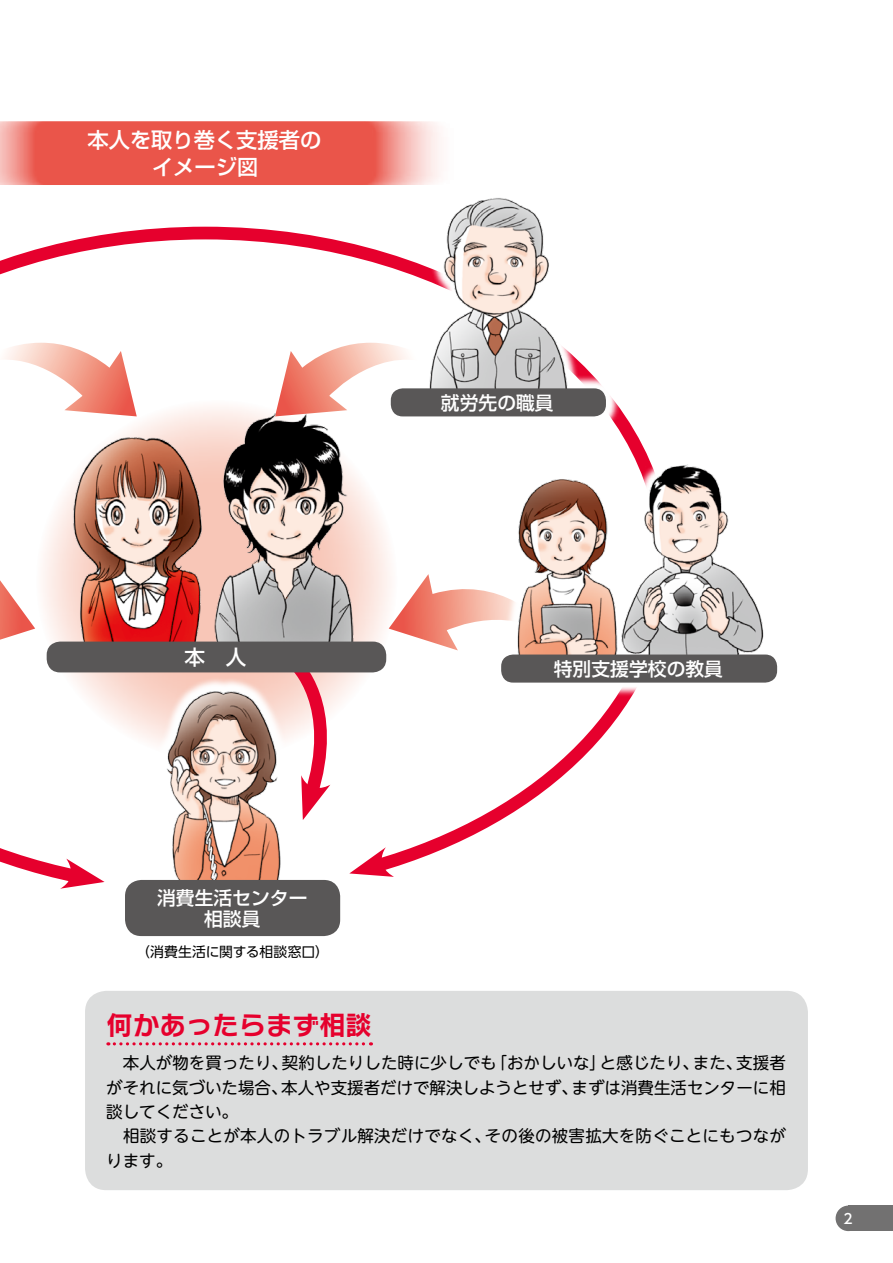
<style>
.page{position:relative;width:893px;height:1263px;background:#fff}
.page>*{position:absolute;margin:0;border:0;box-sizing:border-box;transform-origin:0 0}
.t1{font:26.55px "Rodin NTLG Pro B";color:#e6002d}
.t2{font:500 21.3px/26.5px "Shin Go Pr 5";color:#fff;text-align:center}
.t3{font:500 20.55px "Shin Go Pr 5";color:#fff}
.t4{font:500 18.75px/21px "Shin Go Pr 5";letter-spacing:.005em;color:#fff;text-align:center}
.t5{font:16.5px/24.5px "UD Shin M Go Pro";letter-spacing:.005em;color:#000}
.t6{font:13.8px "UD Shin Go Pro";letter-spacing:-.005em;color:#000}
.t7{font:500 13.8px "UD Shin Go Pro";color:#fff}
</style>
<div class="page">
<svg style="left:0;top:226px;width:646px;height:653px"></svg>
<svg style="left:355px;top:847px;width:39px;height:30px"></svg>
<svg style="left:60px;top:858px;width:45px;height:31px"></svg>
<div style="left:85px;top:991px;width:723px;height:199px;background:#dcdddd;border-radius:21px"></div>
<svg style="left:108px;top:1042px;width:263px;height:3px"></svg>
<svg style="left:389px;top:574px;width:98px;height:76px"></svg>
<svg style="left:0;top:580px;width:35px;height:60px"></svg>
<svg style="left:0;top:343px;width:137px;height:73px"></svg>
<svg style="left:275px;top:339px;width:101px;height:77px"></svg>
<div style="left:376px;top:184px;width:244px;height:247px;background:#fff"></div>
<img style="left:421px;top:198px;width:154px;height:190px">
<div style="left:391px;top:388px;width:215px;height:28px;background:#595757;border-radius:12px"></div>
<div style="left:487px;top:451px;width:304px;height:246px;background:#fff"></div>
<img style="left:512px;top:458px;width:252px;height:196px">
<div style="left:501px;top:654px;width:276px;height:29px;background:#595757;border-radius:12px"></div>
<svg style="left:111px;top:677px;width:244px;height:260px"></svg>
<img style="left:157px;top:688px;width:136px;height:192px">
<div style="left:125px;top:880px;width:215px;height:56px;background:#595757;border-radius:16px"></div>
<svg style="left:282px;top:672px;width:58px;height:148px"></svg>
<svg style="left:0;top:121px;width:439px;height:64px;background:#ec695f"></svg>
<img style="left:59px;top:400px;width:141px;height:241px">
<img style="left:200px;top:400px;width:160px;height:241px">
<div style="left:47px;top:641px;width:339px;height:31px;background:#595757;border-radius:14px"></div>
<div style="left:848px;top:1205px;width:45px;height:26px;background:#727171"></div>
<div style="left:836px;top:1205px;width:25px;height:26px;background:#727171;border-radius:50%"></div>
<p class="t2" style="left:87px;top:125px;width:235px">本人を取り巻く支援者のイメージ図</p>
<p class="t4" style="left:441px;top:390px;width:114px">就労先の職員</p>
<p class="t3" style="left:184px;top:640px;width:63px">本　人</p>
<p class="t4" style="left:554px;top:656px;width:171px">特別支援学校の教員</p>
<p class="t4" style="left:157px;top:885px;width:152px">消費生活センター相談員</p>
<p class="t6" style="left:136px;top:940px;width:194px">（消費生活に関する相談窓口）</p>
<h1 class="t1" style="left:106px;top:1007px;width:267px">何かあったらまず相談</h1>
<p class="t5" style="left:106px;top:1050px;width:681px">　本人が物を買ったり、契約したりした時に少しでも「おかしいな」と感じたり、また、支援者がそれに気づいた場合、本人や支援者だけで解決しようとせず、まずは消費生活センターに相談してください。<br>　相談することが本人のトラブル解決だけでなく、その後の被害拡大を防ぐことにもつながります。</p>
<p class="t7" style="left:844px;top:1207px;width:11px">2</p>
</div>
